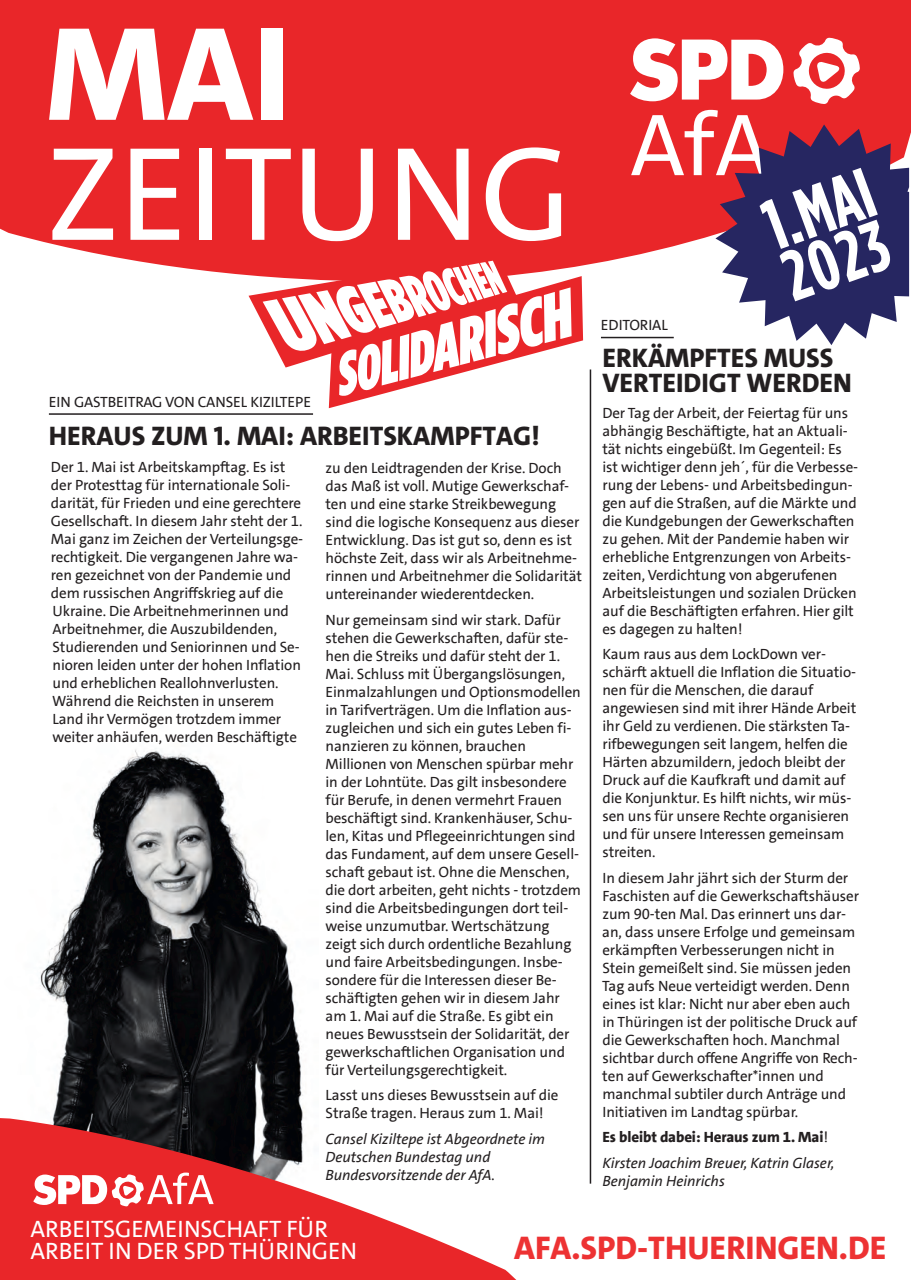
<style>
.page{position:relative;width:911px;height:1280px;background:#fff}
.page>*{position:absolute;margin:0;border:0;box-sizing:border-box;transform-origin:0 0}
.t1{font:135px "SPD The Sans Versal";color:#fff}
.t2{font:800 135px "SPD The Sans BIG";color:#fff}
.t3{font:800 33px "SPD The Sans BIG";color:#ed3233}
.t4{font:800 27px/25.5px "SPD The Sans BIG";color:#231f20}
.t5{font:24px/22.5px "SPD The Sans Versal";color:#fff}
.t6{font:15px/18px "SPD The Sans";letter-spacing:-.01em;color:#231f20}
.t7{font:italic 15px/18px "SPD The Sans";letter-spacing:-.005em;color:#231f20}
.t8{font:15px "SPD The Sans Versal";letter-spacing:-.005em;color:#231f20}
.s1{font-weight:800;font-style:normal}
.s2{font-style:normal}
</style>
<div class="page">
<img style="left:40px;top:749px;width:264px;height:368px">
<div style="left:0;top:0;width:911px;height:281px;background:#e92629"></div>
<svg style="left:630px;top:38px;width:153px;height:63px"></svg>
<svg style="left:793px;top:38px;width:67px;height:66px"></svg>
<svg style="left:0;top:1117px;width:517px;height:163px;fill:#e92629"></svg>
<svg style="left:33px;top:1172px;width:181px;height:34px"></svg>
<svg style="left:249px;top:254px;width:334px;height:154px"></svg>
<svg style="left:631px;top:110px;width:278px;height:235px"></svg>
<hr style="left:590px;top:369px;width:1px;height:815px;background:#231f20">
<hr style="left:49px;top:413px;width:264px;height:2px;background:#231f20">
<hr style="left:601px;top:337px;width:73px;height:1px;background:#231f20">
<h1 class="t2" style="left:46px;top:-12px;width:245px">MAI</h1>
<h1 class="t1" style="left:46px;top:108px;width:527px">ZEITUNG</h1>
<p class="t8" style="left:49px;top:392px;width:264px">EIN GASTBEITRAG VON CANSEL KIZILTEPE</p>
<h3 class="t4" style="left:49px;top:423px;width:493px">HERAUS ZUM 1. MAI: ARBEITSKAMPFTAG!</h3>
<p class="t6" style="left:51px;top:458px;width:254px">Der 1. Mai ist Arbeitskampftag. Es ist der Protesttag für internationale Soli‐ darität, für Frieden und eine gerechtere Gesellschaft. In diesem Jahr steht der 1.<br>Mai ganz im Zeichen der Verteilungsge‐ rechtigkeit. Die vergangenen Jahre wa‐ ren gezeichnet von der Pandemie und dem russischen Angriffskrieg auf die Ukraine. Die Arbeitnehmerinnen und Arbeitnehmer, die Auszubildenden, Studierenden und Seniorinnen und Se‐ nioren leiden unter der hohen Inflation und erheblichen Reallohnverlusten.<br>Während die Reichsten in unserem Land ihr Vermögen trotzdem immer weiter anhäufen, werden Beschäftigte</p>
<p class="t6" style="left:325px;top:459px;width:258px">zu den Leidtragenden der Krise. Doch das Maß ist voll. Mutige Gewerkschaf‐ ten und eine starke Streikbewegung sind die logische Konsequenz aus dieser Entwicklung. Das ist gut so, denn es ist höchste Zeit, dass wir als Arbeitnehme‐ rinnen und Arbeitnehmer die Solidarität untereinander wiederentdecken.</p>
<p class="t6" style="left:326px;top:611px;width:257px">Nur gemeinsam sind wir stark. Dafür stehen die Gewerkschaften, dafür ste‐ hen die Streiks und dafür steht der 1.<br>Mai. Schluss mit Übergangslösungen, Einmalzahlungen und Optionsmodellen in Tarifverträgen. Um die Inflation aus‐ zugleichen und sich ein gutes Leben fi‐ nanzieren zu können, brauchen Millionen von Menschen spürbar mehr in der Lohntüte. Das gilt insbesondere für Berufe, in denen vermehrt Frauen beschäftigt sind. Krankenhäuser, Schu‐ len, Kitas und Pflegeeinrichtungen sind das Fundament, auf dem unsere Gesell‐ schaft gebaut ist. Ohne die Menschen, die dort arbeiten, geht nichts ‐ trotzdem sind die Arbeitsbedingungen dort teil‐ weise unzumutbar. Wertschätzung zeigt sich durch ordentliche Bezahlung und faire Arbeitsbedingungen. Insbe‐ sondere für die Interessen dieser Be‐ schäftigten gehen wir in diesem Jahr am 1. Mai auf die Straße. Es gibt ein neues Bewusstsein der Solidarität, der gewerkschaftlichen Organisation und für Verteilungsgerechtigkeit.</p>
<p class="t6" style="left:326px;top:1086px;width:234px">Lasst uns dieses Bewusstsein auf die<br>Straße tragen. Heraus zum 1. Mai!</p>
<p class="t7" style="left:326px;top:1130px;width:221px">Cansel Kiziltepe ist Abgeordnete im<br>Deutschen Bundestag und<br>Bundesvorsitzende der AfA.</p>
<p class="t8" style="left:601px;top:316px;width:68px">EDITORIAL</p>
<h3 class="t4" style="left:602px;top:345px;width:251px">ERKÄMPFTES MUSS<br>VERTEIDIGT WERDEN</h3>
<p class="t6" style="left:602px;top:404px;width:257px">Der Tag der Arbeit, der Feiertag für uns abhängig Beschäftigte, hat an Aktuali‐ tät nichts eingebüßt. Im Gegenteil: Es ist wichtiger denn jeh´, für die Verbesse‐ rung der Lebens‐ und Arbeitsbedingun‐ gen auf die Straßen, auf die Märkte und die Kundgebungen der Gewerkschaften zu gehen. Mit der Pandemie haben wir erhebliche Entgrenzungen von Arbeits‐ zeiten, Verdichtung von abgerufenen Arbeitsleistungen und sozialen Drücken auf die Beschäftigten erfahren. Hier gilt es dagegen zu halten!</p>
<p class="t6" style="left:602px;top:645px;width:255px">Kaum raus aus dem LockDown ver‐ schärft aktuell die Inflation die Situatio‐ nen für die Menschen, die darauf angewiesen sind mit ihrer Hände Arbeit ihr Geld zu verdienen. Die stärksten Ta‐ rifbewegungen seit langem, helfen die Härten abzumildern, jedoch bleibt der Druck auf die Kaufkraft und damit auf die Konjunktur. Es hilft nichts, wir müs‐ sen uns für unsere Rechte organisieren und für unsere Interessen gemeinsam streiten.</p>
<p class="t6" style="left:602px;top:869px;width:258px">In diesem Jahr jährt sich der Sturm der Faschisten auf die Gewerkschaftshäuser zum 90‐ten Mal. Das erinnert uns dar‐ an, dass unsere Erfolge und gemeinsam erkämpften Verbesserungen nicht in Stein gemeißelt sind. Sie müssen jeden Tag aufs Neue verteidigt werden. Denn eines ist klar: Nicht nur aber eben auch in Thüringen ist der politische Druck auf die Gewerkschaften hoch. Manchmal sichtbar durch offene Angriffe von Rech‐ ten auf Gewerkschafter*innen und manchmal subtiler durch Anträge und Initiativen im Landtag spürbar.</p>
<p class="t7" style="left:602px;top:1124px;width:233px;line-height:25.5px"><span class="s1">Es bleibt dabei: Heraus zum 1. Mai</span><span class="s2">!<br></span>Kirsten Joachim Breuer, Katrin Glaser,</p>
<p class="t7" style="left:602px;top:1172px;width:124px">Benjamin Heinrichs</p>
<h3 class="t5" style="left:31px;top:1217px;width:328px">ARBEITSGEMEINSCHAFT FÜR<br>ARBEIT IN DER SPD THÜRINGEN</h3>
<h2 class="t3" style="left:514px;top:1227px;width:374px">AFA.SPD-THUERINGEN.DE</h2>
</div>
